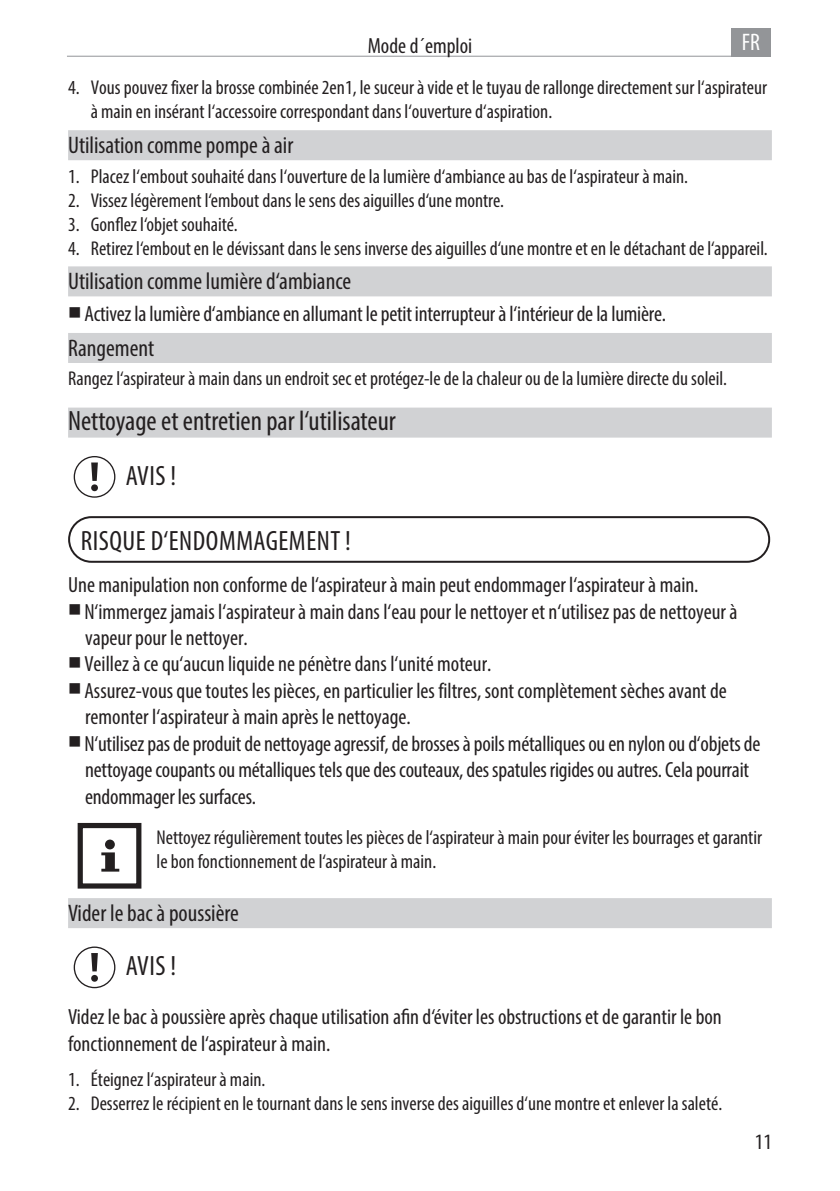
<style>
.page{position:relative;width:840px;height:1191px;background:#fff}
.page>*{position:absolute;margin:0;border:0;box-sizing:border-box;transform-origin:0 0}
.t1{font:condensed 28px/54.6px "Myriad Pro";color:#231f20}
.t2{font:condensed 28px "Myriad Pro";letter-spacing:.02em;color:#231f20}
.t3{font:condensed 24px "Myriad Pro";color:#231f20}
.t4{font:condensed 24px "Myriad Pro";color:#fff}
.t5{font:condensed 22px/26.4px "Myriad Pro";color:#231f20}
.t6{font:condensed 20px/24px "Myriad Pro";color:#231f20}
</style>
<div class="page">
<hr style="left:67px;top:56px;width:703px;height:1px;background:#939598">
<div style="left:730px;top:28px;width:40px;height:29px;background:#939598"></div>
<div style="left:68px;top:130px;width:703px;height:30px;background:#d1d2d4"></div>
<div style="left:68px;top:266px;width:703px;height:30px;background:#d1d2d4"></div>
<div style="left:68px;top:333px;width:703px;height:30px;background:#d1d2d4"></div>
<div style="left:68px;top:407px;width:703px;height:30px;background:#d1d2d4"></div>
<div style="left:68px;top:898px;width:703px;height:30px;background:#d1d2d4"></div>
<svg style="left:74px;top:456px;width:41px;height:42px"></svg>
<div style="left:68px;top:516px;width:701px;height:47px;border:2px solid #231f20;border-radius:22px"></div>
<div style="left:78px;top:823px;width:63px;height:65px;border:5px solid #231f20"></div>
<div style="left:105px;top:839px;width:10px;height:10px;background:#231f20;border-radius:50%"></div>
<svg style="left:101px;top:852px;width:18px;height:19px"></svg>
<svg style="left:74px;top:946px;width:41px;height:42px"></svg>
<p class="t5" style="left:367px;top:32px;width:106px">Mode d´emploi</p>
<p class="t4" style="left:741px;top:28px;width:20px">FR</p>
<p class="t6" style="left:91px;top:76px;width:677px;text-indent:-23px">4. Vous pouvez fixer la brosse combinée 2en1, le suceur à vide et le tuyau de rallonge directement sur l‘aspirateur à main en insérant l‘accessoire correspondant dans l‘ouverture d‘aspiration.</p>
<p class="t3" style="left:68px;top:130px;width:226px">Utilisation comme pompe à air</p>
<p class="t6" style="left:68px;top:164px;width:621px">1. Placez l‘embout souhaité dans l‘ouverture de la lumière d‘ambiance au bas de l‘aspirateur à main.</p>
<p class="t6" style="left:68px;top:188px;width:437px">2. Vissez légèrement l‘embout dans le sens des aiguilles d‘une montre.</p>
<p class="t6" style="left:68px;top:212px;width:171px">3. Gonflez l‘objet souhaité.</p>
<p class="t6" style="left:68px;top:236px;width:700px">4. Retirez l‘embout en le dévissant dans le sens inverse des aiguilles d‘une montre et en le détachant de l‘appareil.</p>
<p class="t3" style="left:68px;top:267px;width:284px">Utilisation comme lumière d‘ambiance</p>
<p class="t5" style="left:84px;top:300px;width:583px">Activez la lumière d‘ambiance en allumant le petit interrupteur à l‘intérieur de la lumière.</p>
<p class="t3" style="left:68px;top:333px;width:88px">Rangement</p>
<p class="t6" style="left:68px;top:366px;width:660px">Rangez l‘aspirateur à main dans un endroit sec et protégez-le de la chaleur ou de la lumière directe du soleil.</p>
<p class="t1" style="left:126px;top:393px;width:271px;text-indent:-58px">Nettoyage et entretien par l‘utilisateur<br>AVIS !</p>
<p class="t2" style="left:81px;top:523px;width:271px">RISQUE D‘ENDOMMAGEMENT !</p>
<p class="t5" style="left:84px;top:571px;width:677px;text-indent:-16px">Une manipulation non conforme de l‘aspirateur à main peut endommager l‘aspirateur à main.<br>N‘immergez jamais l‘aspirateur à main dans l‘eau pour le nettoyer et n‘utilisez pas de nettoyeur à vapeur pour le nettoyer.<br>Veillez à ce qu‘aucun liquide ne pénètre dans l‘unité moteur.<br>Assurez-vous que toutes les pièces, en particulier les filtres, sont complètement sèches avant de remonter l‘aspirateur à main après le nettoyage.<br>N‘utilisez pas de produit de nettoyage agressif, de brosses à poils métalliques ou en nylon ou d‘objets de nettoyage coupants ou métalliques tels que des couteaux, des spatules rigides ou autres. Cela pourrait endommager les surfaces.</p>
<p class="t6" style="left:156px;top:824px;width:606px">Nettoyez régulièrement toutes les pièces de l‘aspirateur à main pour éviter les bourrages et garantir le bon fonctionnement de l‘aspirateur à main.</p>
<p class="t3" style="left:68px;top:898px;width:172px">Vider le bac à poussière</p>
<p class="t1" style="left:126px;top:938px;width:52px">AVIS !</p>
<p class="t5" style="left:68px;top:1003px;width:654px">Videz le bac à poussière après chaque utilisation afin d‘éviter les obstructions et de garantir le bon fonctionnement de l‘aspirateur à main.</p>
<p class="t6" style="left:68px;top:1067px;width:199px">1. Éteignez l‘aspirateur à main.</p>
<p class="t6" style="left:68px;top:1091px;width:655px">2. Desserrez le récipient en le tournant dans le sens inverse des aiguilles d‘une montre et enlever la saleté.</p>
<p class="t5" style="left:754px;top:1128px;width:18px">11</p>
</div>
